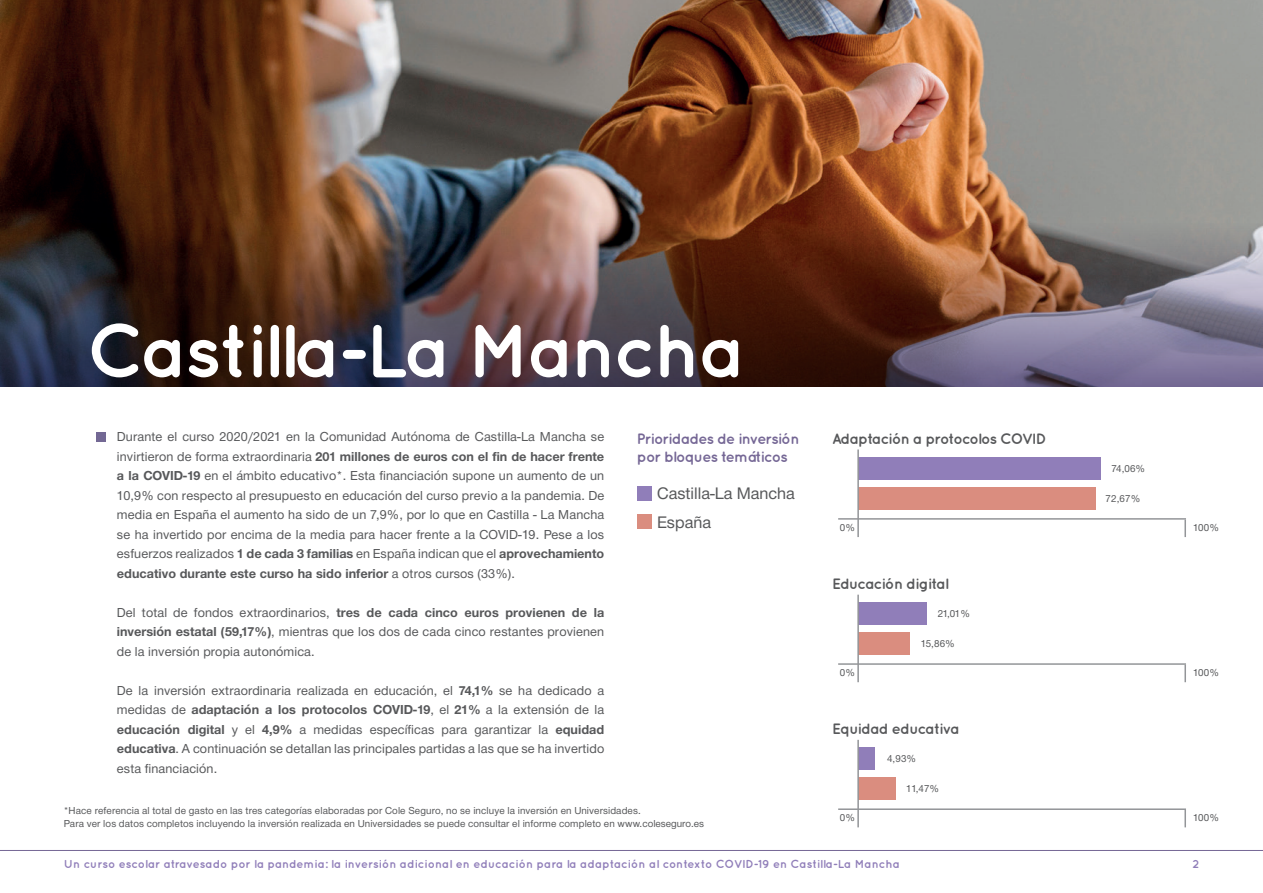
<style>
.page{position:relative;width:1263px;height:893px;background:#fff}
.page>*{position:absolute;margin:0;border:0;box-sizing:border-box;transform-origin:0 0}
.t1{font:700 75px "Quicksand";letter-spacing:-.04em;color:#fff}
.t2{font:17.4px/28.7px "NH55";color:#57585a}
.t3{font:700 15px "Quicksand";letter-spacing:-.05em;color:#57585a}
.t4{font:700 15px/18px "Quicksand";letter-spacing:-.05em;color:#756795}
.t5{font:13.5px/19.5px "NH55";letter-spacing:.01em;color:#57585a;text-align:justify}
.t6{font:13.5px "NH75";color:#57585a}
.t7{font:700 11.55px "Quicksand";color:#907eb9}
.t8{font:10.5px/13.5px "NH55";letter-spacing:.01em;color:#57585a}
.s1{font-family:"NH55"}
.s2{font-family:"NH75"}
</style>
<div class="page">
<div style="left:858px;top:457px;width:243px;height:22px;background:#907eb9"></div>
<div style="left:858px;top:487px;width:238px;height:22px;background:#da8d7f"></div>
<img style="left:0;top:0;width:1263px;height:223px">
<img style="left:0;top:223px;width:1263px;height:164px">
<div style="left:96px;top:432px;width:9px;height:10px;background:#736894"></div>
<div style="left:637px;top:486px;width:14px;height:15px;background:#907eb9"></div>
<div style="left:637px;top:515px;width:14px;height:14px;background:#da8d7f"></div>
<hr style="left:0;top:850px;width:1263px;height:1px;background:#756795">
<hr style="left:857px;top:449px;width:2px;height:88px;background:#939598">
<hr style="left:838px;top:518px;width:348px;height:2px;background:#939598">
<svg style="left:1184px;top:520px;width:2px;height:17px"></svg>
<div style="left:858px;top:602px;width:69px;height:23px;background:#907eb9"></div>
<div style="left:858px;top:632px;width:52px;height:22px;background:#da8d7f"></div>
<hr style="left:857px;top:595px;width:2px;height:87px;background:#939598">
<hr style="left:838px;top:663px;width:348px;height:2px;background:#939598">
<svg style="left:1184px;top:665px;width:2px;height:17px"></svg>
<div style="left:858px;top:747px;width:16px;height:23px;background:#907eb9"></div>
<div style="left:858px;top:777px;width:38px;height:23px;background:#da8d7f"></div>
<hr style="left:857px;top:740px;width:2px;height:87px;background:#939598">
<hr style="left:838px;top:808px;width:348px;height:2px;background:#939598">
<svg style="left:1184px;top:810px;width:2px;height:17px"></svg>
<h1 class="t1" style="left:86px;top:306px;width:661px">Castilla-La Mancha</h1>
<p class="t5" style="left:117px;top:428px;width:489px">Durante el curso 2020/2021 en la Comunidad Autónoma de Castilla-La Mancha se</p>
<p class="t6" style="left:117px;top:447px;width:489px"><span class="s1">invirtieron de forma extraordinaria</span> 201 millones de euros con el fin de hacer frente</p>
<p class="t5" style="left:117px;top:467px;width:489px"><span class="s2">a la COVID-19</span> en el ámbito educativo*. Esta financiación supone un aumento de un 10,9% con respecto al presupuesto en educación del curso previo a la pandemia. De media en España el aumento ha sido de un 7,9%, por lo que en Castilla - La Mancha se ha invertido por encima de la media para hacer frente a la COVID-19. Pese a los esfuerzos realizados <span class="s2">1 de cada 3 familias</span> en España indican que el <span class="s2">aprovechamiento</span></p>
<p class="t6" style="left:117px;top:564px;width:400px">educativo durante este curso ha sido inferior <span class="s1">a otros cursos (33%).</span></p>
<p class="t6" style="left:117px;top:603px;width:489px"><span class="s1">Del total de fondos extraordinarios,</span> tres de cada cinco euros provienen de la</p>
<p class="t5" style="left:117px;top:623px;width:489px"><span class="s2">inversión estatal (59,17%)</span>, mientras que los dos de cada cinco restantes provienen de la inversión propia autonómica.</p>
<p class="t5" style="left:117px;top:682px;width:489px">De la inversión extraordinaria realizada en educación, el <span class="s2">74,1%</span> se ha dedicado a</p>
<p class="t6" style="left:117px;top:701px;width:489px"><span class="s1">medidas de</span> adaptación a los protocolos COVID-19<span class="s1">, el</span> 21% <span class="s1">a la extensión de la</span></p>
<p class="t5" style="left:117px;top:721px;width:489px"><span class="s2">educación digital</span> y el <span class="s2">4,9%</span> a medidas específicas para garantizar la <span class="s2">equidad educativa</span>. A continuación se detallan las principales partidas a las que se ha invertido esta financiación.</p>
<p class="t4" style="left:637px;top:429px;width:164px">Prioridades de inversión por bloques temáticos</p>
<p class="t2" style="left:657px;top:480px;width:139px">Castilla-La Mancha<br>España</p>
<p class="t8" style="left:64px;top:804px;width:642px">*Hace referencia al total de gasto en las tres categorías elaboradas por Cole Seguro, no se incluye la inversión en Universidades.<br>Para ver los datos completos incluyendo la inversión realizada en Universidades se puede consultar el informe completo en www.coleseguro.es</p>
<p class="t3" style="left:832px;top:429px;width:216px">Adaptación a protocolos COVID</p>
<p class="t8" style="left:840px;top:521px;width:17px">0%</p>
<p class="t3" style="left:832px;top:575px;width:118px">Educación digital</p>
<p class="t8" style="left:938px;top:608px;width:34px">21,01%</p>
<p class="t8" style="left:840px;top:666px;width:17px">0%</p>
<p class="t8" style="left:921px;top:637px;width:36px">15,86%</p>
<p class="t3" style="left:832px;top:720px;width:129px">Equidad educativa</p>
<p class="t8" style="left:840px;top:812px;width:17px">0%</p>
<p class="t8" style="left:887px;top:753px;width:31px">4,93%</p>
<p class="t8" style="left:906px;top:783px;width:34px">11,47%</p>
<p class="t8" style="left:1111px;top:462px;width:35px">74,06%</p>
<p class="t8" style="left:1105px;top:492px;width:36px">72,67%</p>
<p class="t8" style="left:1193px;top:521px;width:27px">100%</p>
<p class="t8" style="left:1193px;top:666px;width:27px">100%</p>
<p class="t8" style="left:1193px;top:812px;width:27px">100%</p>
<p class="t7" style="left:64px;top:857px;width:838px">Un curso escolar atravesado por la pandemia: la inversión adicional en educación para la adaptación al contexto COVID-19 en Castilla-La Mancha</p>
<p class="t7" style="left:1192px;top:857px;width:8px">2</p>
</div>
